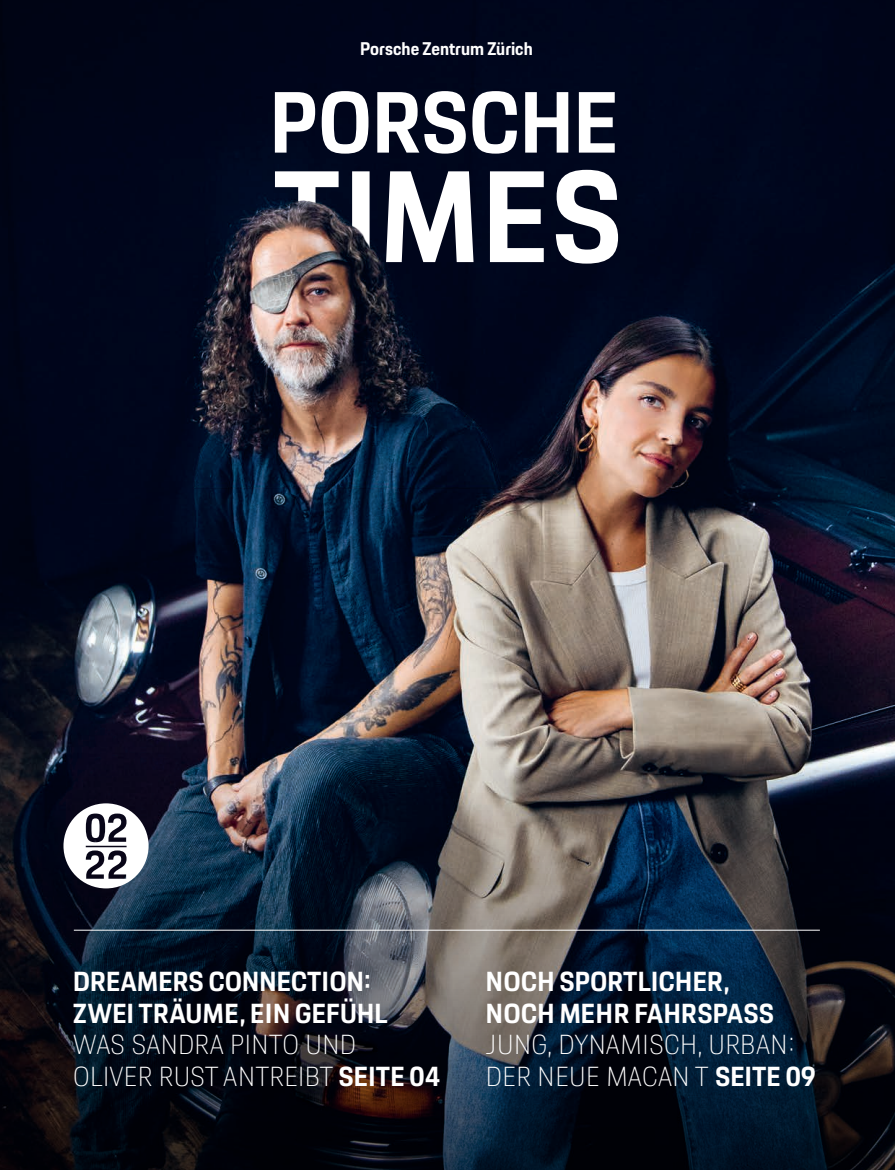
<style>
.page{position:relative;width:895px;height:1170px;background:#fff}
.page>*{position:absolute;margin:0;border:0;box-sizing:border-box;transform-origin:0 0}
.t1{font:100 27px/31.5px "Porsche Next";letter-spacing:.01em;color:#fff}
.t2{font:700 27px/31.5px "Porsche Next";letter-spacing:.01em;color:#fff}
.t3{font:700 18px "Porsche Next";color:#fff}
.s1{font-weight:700}
</style>
<div class="page">
<img style="left:0;top:0;width:894px;height:752px">
<svg style="left:275px;top:170px;width:343px;height:94px"></svg>
<svg style="left:275px;top:91px;width:339px;height:63px"></svg>
<svg style="left:0;top:752px;width:894px;height:418px;background:#1f2632"></svg>
<hr style="left:74px;top:930px;width:745px;height:1px;background:#fff">
<svg style="left:63px;top:803px;width:85px;height:85px"></svg>
<p class="t3" style="left:360px;top:36px;width:174px">Porsche Zentrum Zürich</p>
<p class="t2" style="left:73px;top:966px;width:316px">DREAMERS CONNECTION:<br>ZWEI TRÄUME, EIN GEFÜHL</p>
<p class="t1" style="left:73px;top:1029px;width:368px">WAS SANDRA PINTO UND<br>OLIVER RUST ANTREIBT <span class="s1">SEITE 04</span></p>
<p class="t2" style="left:486px;top:966px;width:289px">NOCH SPORTLICHER,<br>NOCH MEHR FAHRSPASS</p>
<p class="t1" style="left:486px;top:1029px;width:331px">JUNG, DYNAMISCH, URBAN:<br>DER NEUE MACAN T <span class="s1">SEITE 09</span></p>
</div>
